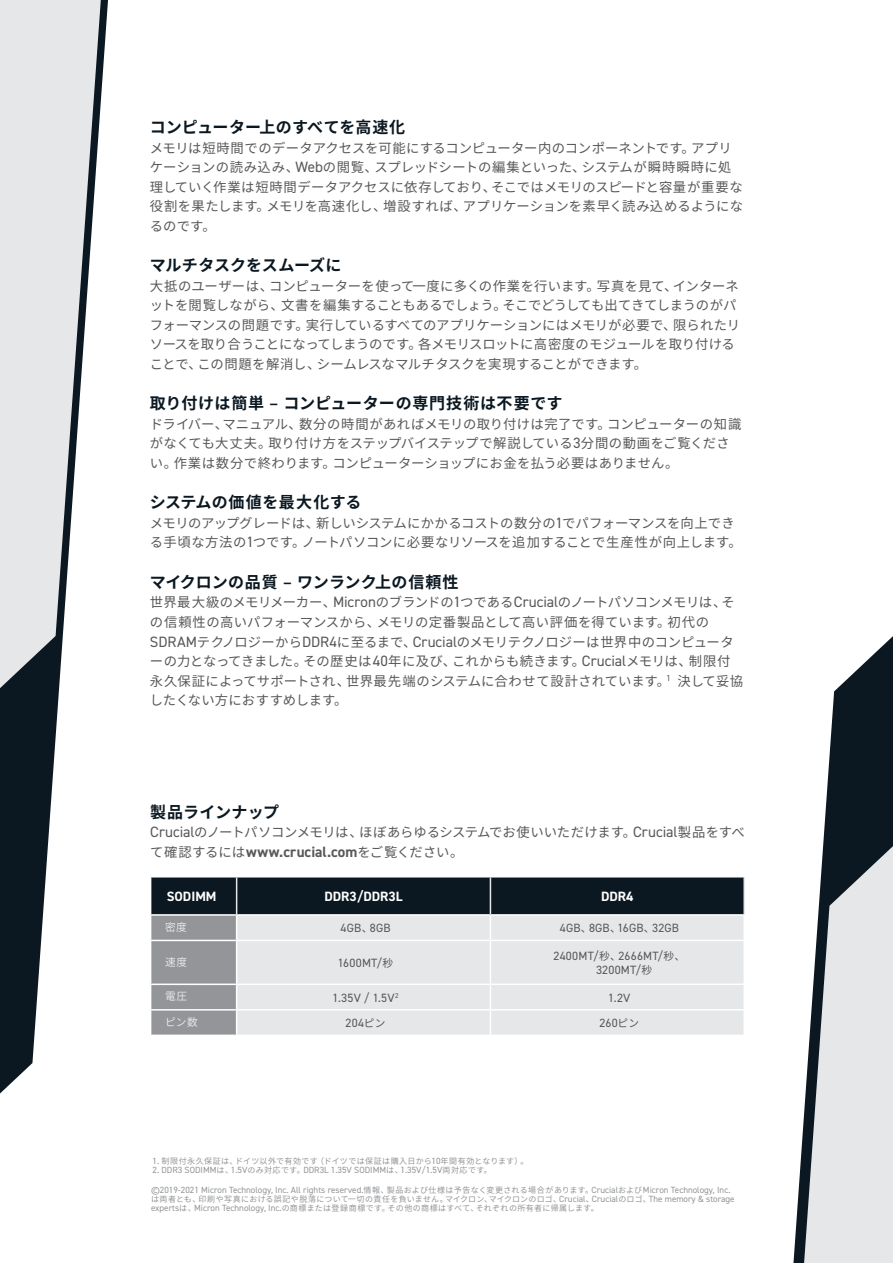
<style>
.page{position:relative;width:893px;height:1263px;background:#fff}
.page>*{position:absolute;margin:0;border:0;box-sizing:border-box;transform-origin:0 0}
.bulleted_list_sml{font:700 16.05px "Noto Sans CJ Kjp";letter-spacing:.015em;color:#0b1821}
.bulleted_list_sml-2{font:700 16.05px "Noto Sans CJ Kjp";letter-spacing:.035em;color:#0b1821}
.bulleted_list_sml-3{font:700 16.05px "Noto Sans CJ Kjp";letter-spacing:-.005em;color:#0b1821}
.bulleted_list_sml-4{font:700 16.05px "Noto Sans CJ Kjp";letter-spacing:-.015em;color:#0b1821}
.Table_Header{font:700 13.5px "DIN2014";color:#fff}
.bulleted_list_sml-5{font:13.35px/19.5px "Noto Sans CJ Kjp";color:#57585a}
.bulleted_list_sml-6{font:13.35px/19.5px "Noto Sans CJ Kjp";letter-spacing:-.02em;color:#57585a}
.bulleted_list_sml-7{font:12px/14.4px "DIN2014";letter-spacing:.015em;color:#57585a}
.none{font:10.65px "Noto Sans CJ Kjp";letter-spacing:.065em;color:#e6e7e9}
.Legal{font:9px "DIN2014";color:#939598}
.Legal-2{font:7.95px/9px "Noto Sans CJ Kjp";letter-spacing:.04em;color:#939598}
.s1{font-family:"DIN2014";font-size:15px}
.s2{font-family:"DIN2014";font-weight:700;font-size:15px}
.s3{font-family:"Noto Sans CJ Kjp";font-size:10.65px}
.s4{font-family:"DIN2014";font-size:9px}
.s5{font-family:"Noto Sans CJ Kjp";font-size:7.95px}
</style>
<div class="page">
<svg style="left:0;top:0;width:108px;height:1093px"></svg>
<svg style="left:0;top:0;width:101px;height:688px;fill:#e6e7e9"></svg>
<svg style="left:793px;top:636px;width:100px;height:627px"></svg>
<svg style="left:804px;top:846px;width:89px;height:417px;background:#c7cacd"></svg>
<svg style="left:150px;top:878px;width:594px;height:157px;background:#abaeb2"></svg>
<hr style="left:743px;top:1010px;width:2px;height:24px;background:#fff">
<hr style="left:490px;top:1034px;width:255px;height:2px;background:#fff">
<hr style="left:150px;top:877px;width:1px;height:37px;background:#fff">
<hr style="left:236px;top:914px;width:254px;height:2px;background:#fff">
<hr style="left:490px;top:914px;width:255px;height:2px;background:#fff">
<hr style="left:236px;top:877px;width:1px;height:37px;background:#e6e7e9">
<hr style="left:490px;top:877px;width:1px;height:37px;background:#e6e7e9">
<hr style="left:743px;top:877px;width:2px;height:37px;background:#e6e7e9">
<hr style="left:150px;top:914px;width:86px;height:2px;background:#fff">
<p class="bulleted_list_sml-3" style="left:150px;top:118px;width:257px">コンピューター上のすべてを高速化</p>
<p class="bulleted_list_sml-5" style="left:150px;top:139px;width:595px">メモリは短時間でのデータアクセスを可能にするコンピューター内のコンポーネントです。アプリケーションの読み込み、<span class="s1">Web</span>の閲覧、スプレッドシートの編集といった、システムが瞬時瞬時に処理していく作業は短時間データアクセスに依存しており、そこではメモリのスピードと容量が重要な役割を果たします。メモリを高速化し、増設すれば、アプリケーションを素早く読み込めるようになるのです。</p>
<p class="bulleted_list_sml-4" style="left:150px;top:256px;width:193px">マルチタスクをスムーズに</p>
<p class="bulleted_list_sml-5" style="left:150px;top:277px;width:592px">大抵のユーザーは、コンピューターを使って一度に多くの作業を行います。写真を見て、インターネットを閲覧しながら、文書を編集することもあるでしょう。そこでどうしても出てきてしまうのがパフォーマンスの問題です。実行しているすべてのアプリケーションにはメモリが必要で、限られたリソースを取り合うことになってしまうのです。各メモリスロットに高密度のモジュールを取り付けることで、この問題を解消し、シームレスなマルチタスクを実現することができます。</p>
<p class="bulleted_list_sml-2" style="left:150px;top:394px;width:414px">取り付けは簡単 – コンピューターの専門技術は不要です</p>
<p class="bulleted_list_sml-5" style="left:150px;top:415px;width:593px">ドライバー、マニュアル、数分の時間があればメモリの取り付けは完了です。コンピューターの知識がなくても大丈夫。取り付け方をステップバイステップで解説している<span class="s1">3</span>分間の動画をご覧ください。作業は数分で終わります。コンピューターショップにお金を払う必要はありません。</p>
<p class="bulleted_list_sml" style="left:150px;top:493px;width:213px">システムの価値を最大化する</p>
<p class="bulleted_list_sml-5" style="left:150px;top:514px;width:593px">メモリのアップグレードは、新しいシステムにかかるコストの数分の<span class="s1">1</span>でパフォーマンスを向上できる手頃な方法の<span class="s1">1</span>つです。ノートパソコンに必要なリソースを追加することで生産性が向上します。</p>
<p class="bulleted_list_sml" style="left:150px;top:573px;width:310px">マイクロンの品質 – ワンランク上の信頼性</p>
<p class="bulleted_list_sml-5" style="left:150px;top:593px;width:595px">世界最大級のメモリメーカー、<span class="s1">Micron</span>のブランドの<span class="s1">1</span>つである<span class="s1">Crucial</span>のノートパソコンメモリは、その信頼性の高いパフォーマンスから、メモリの定番製品として高い評価を得ています。初代の<span class="s1">SDRAM</span>テクノロジーから<span class="s1">DDR4</span>に至るまで、<span class="s1">Crucial</span>のメモリテクノロジーは世界中のコンピューターの力となってきました。その歴史は<span class="s1">40</span>年に及び、これからも続きます。<span class="s1">Crucial</span>メモリは、制限付永久保証によってサポートされ、世界最先端のシステムに合わせて設計されています。<sup>1</sup> 決して妥協したくない方におすすめします。</p>
<p class="bulleted_list_sml" style="left:150px;top:803px;width:131px">製品ラインナップ</p>
<p class="bulleted_list_sml-6" style="left:150px;top:823px;width:596px"><span class="s1">Crucial</span>のノートパソコンメモリは、ほぼあらゆるシステムでお使いいただけます。<span class="s1">Crucial</span>製品をすべて確認するには<span class="s2">www.crucial.com</span>をご覧ください。</p>
<p class="Table_Header" style="left:167px;top:887px;width:51px">SODIMM</p>
<p class="Table_Header" style="left:324px;top:887px;width:80px">DDR3/DDR3L</p>
<p class="Table_Header" style="left:601px;top:887px;width:34px">DDR4</p>
<p class="none" style="left:165px;top:921px;width:23px">密度</p>
<p class="bulleted_list_sml-7" style="left:341px;top:921px;width:51px">4GB<span class="s3">、</span>8GB</p>
<p class="bulleted_list_sml-7" style="left:560px;top:921px;width:121px">4GB<span class="s3">、</span>8GB<span class="s3">、</span>16GB<span class="s3">、</span>32GB</p>
<p class="none" style="left:165px;top:956px;width:24px">速度</p>
<p class="bulleted_list_sml-7" style="left:338px;top:955px;width:57px">1600MT/<span class="s3">秒</span></p>
<p class="bulleted_list_sml-7" style="left:596px;top:948px;width:91px;text-indent:-43px">2400MT/<span class="s3">秒、</span>2666MT/<span class="s3">秒、<br></span>3200MT/<span class="s3">秒</span></p>
<p class="none" style="left:165px;top:990px;width:24px">電圧</p>
<p class="bulleted_list_sml-7" style="left:333px;top:990px;width:67px">1.35V / 1.5V<sup>2</sup></p>
<p class="bulleted_list_sml-7" style="left:608px;top:990px;width:24px">1.2V</p>
<p class="none" style="left:165px;top:1016px;width:34px">ピン数</p>
<p class="bulleted_list_sml-7" style="left:346px;top:1016px;width:41px">204<span class="s3">ピン</span></p>
<p class="bulleted_list_sml-7" style="left:600px;top:1016px;width:41px">260<span class="s3">ピン</span></p>
<p class="Legal-2" style="left:153px;top:1157px;width:377px"><span class="s4">1.</span> 制限付永久保証は、ドイツ以外で有効です（ドイツでは保証は購入日から<span class="s4">10</span>年間有効となります）。</p>
<p class="Legal" style="left:153px;top:1164px;width:341px">2. DDR3 SODIMM<span class="s5">は、</span>1.5V<span class="s5">のみ対応です。</span>DDR3L 1.35V SODIMM<span class="s5">は、</span>1.35V/1.5V<span class="s5">両対応です。</span></p>
<p class="Legal" style="left:151px;top:1184px;width:581px">©2019-2021 Micron Technology, Inc. All rights reserved.<span class="s5">情報、製品および仕様は予告なく変更される場合があります。</span>Crucial<span class="s5">および</span>Micron Technology, Inc.</p>
<p class="Legal-2" style="left:151px;top:1194px;width:585px">は両者とも、印刷や写真における誤記や脱落について一切の責任を負いません。マイクロン、マイクロンのロゴ、<span class="s4">Crucial</span>、<span class="s4">Crucial</span>のロゴ、<span class="s4">The memory &amp; storage experts</span>は、<span class="s4">Micron Technology, Inc.</span>の商標または登録商標です。その他の商標はすべて、それぞれの所有者に帰属します。</p>
</div>
